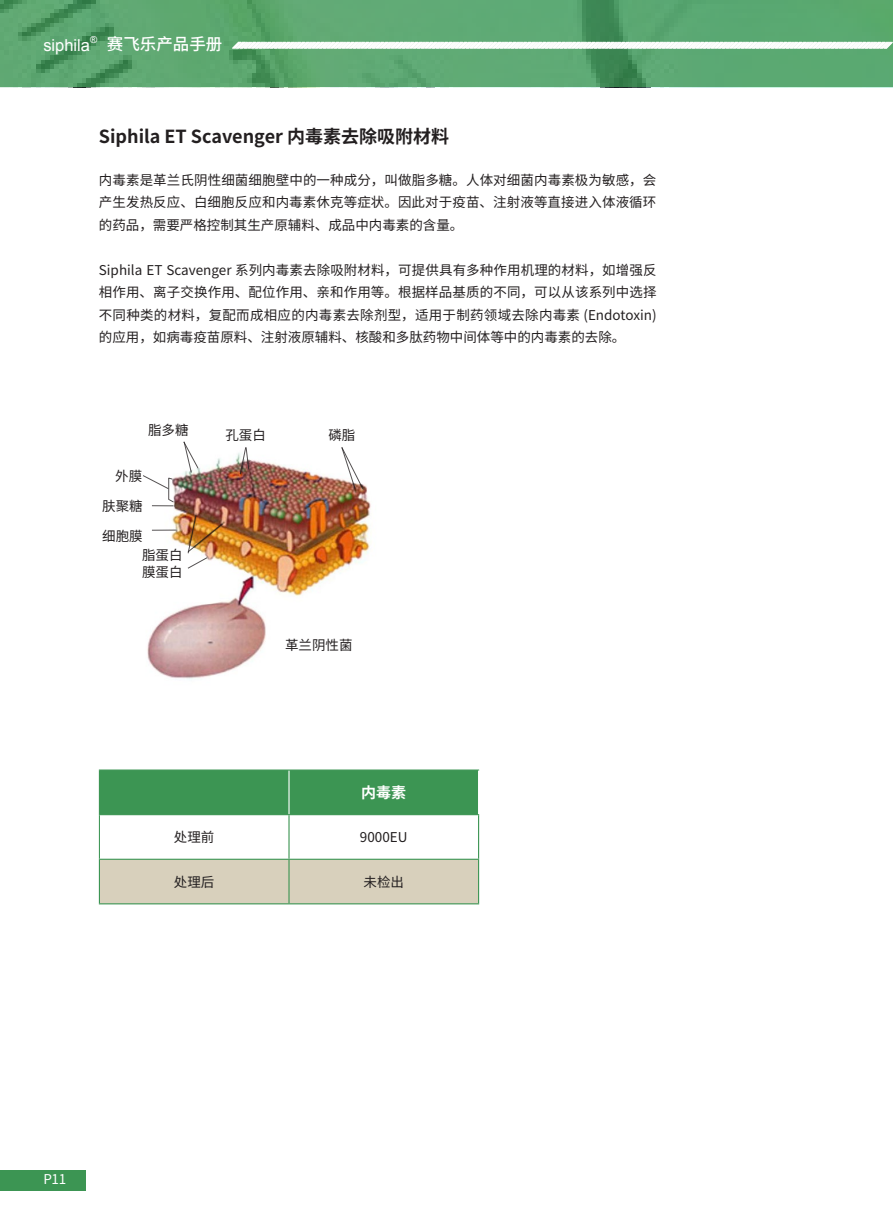
<style>
.page{position:relative;width:893px;height:1212px;background:#fff}
.page>*{position:absolute;margin:0;border:0;box-sizing:border-box;transform-origin:0 0}
.二级标题{font:700 18px "Source Han Sans SC";color:#231f20}
.t1{font:16.5px "Arial";color:#fff}
.t2{font:500 16.5px "Source Han Sans CN";color:#fff}
.基础段落-白色-9pt{font:700 15px "Source Han Sans SC";color:#fff}
.基础段落-黑色-9pt{font:13.5px/22.5px "Source Han Sans SC";color:#231f20;text-align:justify}
.基础段落-白色-9pt-2{font:13.5px "Source Han Sans SC";color:#231f20}
.t3{font:13.5px "Source Han Sans SC";color:#fff}
.t4{font:9.6px "Arial";color:#fff}
</style>
<div class="page">
<svg style="left:0;top:0;width:893px;height:87px;background:#5aa56f"></svg>
<svg style="left:230px;top:40px;width:663px;height:11px"></svg>
<div style="left:0;top:1170px;width:86px;height:20px;background:#3c9553"></div>
<div style="left:100px;top:771px;width:378px;height:43px;background:#3c9553"></div>
<div style="left:100px;top:860px;width:378px;height:43px;background:#d8d0bc"></div>
<hr style="left:99px;top:815px;width:1px;height:44px;background:#3c9553">
<hr style="left:99px;top:859px;width:190px;height:1px;background:#3c9553">
<hr style="left:99px;top:860px;width:1px;height:43px;background:#3c9553">
<hr style="left:289px;top:859px;width:190px;height:1px;background:#3c9553">
<hr style="left:99px;top:903px;width:190px;height:1px;background:#3c9553">
<hr style="left:289px;top:903px;width:190px;height:1px;background:#3c9553">
<hr style="left:99px;top:769px;width:190px;height:2px;background:#3c9553">
<hr style="left:99px;top:771px;width:1px;height:43px;background:#3c9553">
<hr style="left:289px;top:769px;width:190px;height:2px;background:#3c9553">
<hr style="left:99px;top:814px;width:190px;height:1px;background:#3c9553">
<hr style="left:289px;top:814px;width:190px;height:1px;background:#3c9553">
<hr style="left:288px;top:771px;width:2px;height:43px;background:#fff">
<hr style="left:288px;top:815px;width:2px;height:44px;background:#3c9553">
<hr style="left:478px;top:815px;width:1px;height:44px;background:#3c9553">
<hr style="left:288px;top:860px;width:2px;height:43px;background:#3c9553">
<hr style="left:478px;top:860px;width:1px;height:43px;background:#3c9553">
<img style="left:147px;top:453px;width:224px;height:227px">
<svg style="left:341px;top:447px;width:23px;height:43px"></svg>
<svg style="left:239px;top:447px;width:11px;height:28px"></svg>
<svg style="left:183px;top:441px;width:16px;height:32px"></svg>
<svg style="left:152px;top:530px;width:24px;height:1px"></svg>
<svg style="left:143px;top:474px;width:32px;height:32px"></svg>
<img style="left:187px;top:514px;width:37px;height:55px">
<p class="t1" style="left:43px;top:34px;width:48px">siphila</p>
<p class="t4" style="left:90px;top:33px;width:9px">®</p>
<p class="t2" style="left:107px;top:35px;width:117px">赛飞乐产品手册</p>
<p class="二级标题" style="left:99px;top:127px;width:352px">Siphila ET Scavenger 内毒素去除吸附材料</p>
<p class="基础段落-黑色-9pt" style="left:99px;top:169px;width:559px">内毒素是革兰氏阴性细菌细胞壁中的一种成分，叫做脂多糖。人体对细菌内毒素极为敏感，会产生发热反应、白细胞反应和内毒素休克等症状。因此对于疫苗、注射液等直接进入体液循环的药品，需要严格控制其生产原辅料、成品中内毒素的含量。</p>
<p class="基础段落-黑色-9pt" style="left:99px;top:259px;width:559px">Siphila ET Scavenger 系列内毒素去除吸附材料，可提供具有多种作用机理的材料，如增强反相作用、离子交换作用、配位作用、亲和作用等。根据样品基质的不同，可以从该系列中选择不同种类的材料，复配而成相应的内毒素去除剂型，适用于制药领域去除内毒素 (Endotoxin)的应用，如病毒疫苗原料、注射液原辅料、核酸和多肽药物中间体等中的内毒素的去除。</p>
<p class="基础段落-黑色-9pt" style="left:148px;top:419px;width:42px">脂多糖</p>
<p class="基础段落-黑色-9pt" style="left:225px;top:424px;width:42px">孔蛋白</p>
<p class="基础段落-黑色-9pt" style="left:328px;top:424px;width:28px">磷脂</p>
<p class="基础段落-黑色-9pt" style="left:115px;top:465px;width:28px">外膜</p>
<p class="基础段落-黑色-9pt" style="left:102px;top:495px;width:42px">肤聚糖</p>
<p class="基础段落-黑色-9pt" style="left:102px;top:525px;width:42px">细胞膜</p>
<p class="基础段落-黑色-9pt" style="left:142px;top:544px;width:42px">脂蛋白</p>
<p class="基础段落-黑色-9pt" style="left:142px;top:561px;width:42px">膜蛋白</p>
<p class="基础段落-黑色-9pt" style="left:285px;top:634px;width:69px">革兰阴性菌</p>
<p class="基础段落-白色-9pt" style="left:361px;top:784px;width:47px">内毒素</p>
<p class="基础段落-白色-9pt-2" style="left:174px;top:829px;width:42px">处理前</p>
<p class="基础段落-白色-9pt-2" style="left:360px;top:829px;width:49px">9000EU</p>
<p class="基础段落-白色-9pt-2" style="left:174px;top:874px;width:42px">处理后</p>
<p class="基础段落-白色-9pt-2" style="left:364px;top:874px;width:42px">未检出</p>
<p class="t3" style="left:43px;top:1171px;width:24px">P11</p>
</div>
